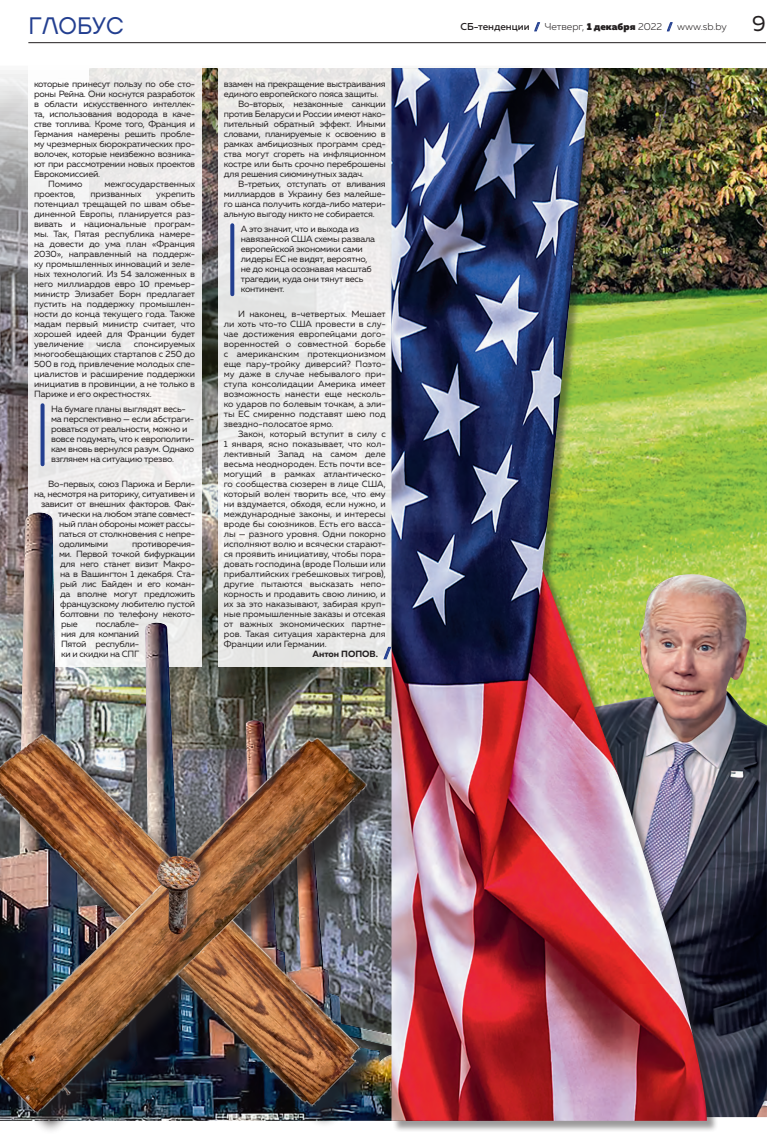
<style>
.page{position:relative;width:783px;height:1134px;background:#fff}
.page>*{position:absolute;margin:0;border:0;box-sizing:border-box;transform-origin:0 0}
.Колонтитул{font:24px "Chalet London Nineteen Sixty";color:#233f90}
.t1{font:22px "Muller";color:#231f20}
.t2{font:900 14px "Muller";color:#233f90}
.t3{font:300 10px "Muller";color:#231f20}
.врезка_синяя{font:9px/10px "Muller";letter-spacing:-.025em;color:#231f20;text-align:justify}
.Autor{font:700 9px "Muller";color:#231f20}
.s1{font-weight:500}
.s2{font-weight:900;color:#233f90}
.s3{font-weight:900}
</style>
<div class="page">
<hr style="left:28px;top:43px;width:737px;height:1px;background:#231f20">
<img style="left:706px;top:68px;width:60px;height:506px">
<img style="left:0;top:68px;width:218px;height:444px">
<svg style="left:534px;top:22px;width:6px;height:9px"></svg>
<svg style="left:667px;top:22px;width:5px;height:9px"></svg>
<div style="left:28px;top:65px;width:174px;height:601px;background:linear-gradient(to right,#f0f0f0,#eceae9)"></div>
<svg style="left:41px;top:405px;width:4px;height:59px"></svg>
<div style="left:218px;top:65px;width:173px;height:601px;background:#ecebea"></div>
<svg style="left:230px;top:225px;width:4px;height:69px"></svg>
<img style="left:0;top:512px;width:391px;height:170px">
<img style="left:0;top:689px;width:391px;height:442px">
<div style="left:157px;top:844px;width:54px;height:89px;background:#231f20;opacity:.45"></div>
<img style="left:155px;top:856px;width:48px;height:78px">
<img style="left:718px;top:574px;width:48px;height:543px">
<div style="left:392px;top:69px;width:326px;height:1063px;background:#231f20;opacity:.45"></div>
<img style="left:391px;top:68px;width:315px;height:1053px">
<svg style="left:383px;top:647px;width:8px;height:12px"></svg>
<p class="Колонтитул" style="left:28px;top:11px;width:97px">ГЛОБУС</p>
<p class="t3" style="left:460px;top:21px;width:268px"><span class="s1">СБ-тенденции</span> <span class="s2">/</span> Четверг, <span class="s3">1 декабря</span> 2022 <span class="s2">/</span> www.sb.by</p>
<p class="t1" style="left:752px;top:10px;width:15px">9</p>
<p class="врезка_синяя" style="left:34px;top:78px;width:163px">которые принесут пользу по обе сто&shy;роны Рейна. Они коснутся разработок в области искусственного интеллек&shy;та, использования водорода в каче&shy;стве топлива. Кроме того, Франция и Германия намерены решить пробле&shy;му чрезмерных бюрократических про&shy;волочек, которые неизбежно возника&shy;ют при рассмотрении новых проектов Еврокомиссией.</p>
<p class="врезка_синяя" style="left:48px;top:178px;width:36px">Помимо</p>
<p class="врезка_синяя" style="left:104px;top:178px;width:92px">межгосударственных</p>
<p class="врезка_синяя" style="left:34px;top:188px;width:43px">проектов,</p>
<p class="врезка_синяя" style="left:90px;top:188px;width:53px">призванных</p>
<p class="врезка_синяя" style="left:34px;top:188px;width:163px;text-indent:122px">укрепить потенциал трещащей по швам объе&shy;диненной Европы, планируется раз&shy;вивать и национальные програм&shy;мы. Так, Пятая республика намере&shy;на довести до ума план «Франция 2030», направленный на поддерж&shy;ку промышленных инноваций и зеле&shy;ных технологий. Из 54 заложенных в него миллиардов евро 10 премьер&shy;министр Элизабет Борн предлагает пустить на поддержку промышлен&shy;ности до конца текущего года. Также мадам первый министр считает, что хорошей идеей для Франции будет увеличение</p>
<p class="врезка_синяя" style="left:34px;top:338px;width:163px;text-indent:100px">спонсируемых многообещающих стартапов с 250 до 500 в год, привлечение молодых спе&shy;циалистов и расширение поддержки инициатив в провинции, а не только в Париже и его окрестностях.</p>
<p class="врезка_синяя" style="left:51px;top:404px;width:145px;text-align:left">На бумаге планы выглядят весь&shy;ма перспективно — если абстраги&shy;роваться от реальности, можно и вовсе подумать, что к европолити&shy;кам вновь вернулся разум. Однако взглянем на ситуацию трезво.</p>
<p class="врезка_синяя" style="left:48px;top:478px;width:148px">Во-первых, союз Парижа и Берли-</p>
<p class="врезка_синяя" style="left:34px;top:488px;width:163px">на, несмотря на риторику, ситуативен и</p>
<p class="врезка_синяя" style="left:41px;top:498px;width:155px">зависит от внешних факторов. Фак-</p>
<p class="врезка_синяя" style="left:58px;top:508px;width:138px">тически на любом этапе совмест-</p>
<p class="врезка_синяя" style="left:59px;top:518px;width:137px">ный план обороны может рассы-</p>
<p class="врезка_синяя" style="left:59px;top:528px;width:137px">паться от столкновения с непре-</p>
<p class="врезка_синяя" style="left:59px;top:538px;width:50px">одолимыми</p>
<p class="врезка_синяя" style="left:97px;top:338px;width:26px">числа</p>
<p class="врезка_синяя" style="left:59px;top:538px;width:138px;text-indent:73px">противоречия&shy;ми. Первой точкой бифуркации для него станет визит Макро&shy;на в Вашингтон 1 декабря. Ста&shy;рый лис Байден и его коман&shy;да вполне могут предложить французскому любителю пустой болтовни по телефону некото&shy;рые</p>
<p class="врезка_синяя" style="left:61px;top:618px;width:80px;text-indent:35px">послабле&shy;ния для компаний Пятой республи&shy;ки и скидки на СПГ</p>
<p class="врезка_синяя" style="left:224px;top:78px;width:163px">взамен на прекращение выстраивания единого европейского пояса защиты.</p>
<p class="врезка_синяя" style="left:224px;top:98px;width:163px;text-indent:14px">Во-вторых, незаконные санкции против Беларуси и России имеют нако&shy;пительный обратный эффект. Иными словами, планируемые к освоению в рамках амбициозных программ сред&shy;ства могут сгореть на инфляционном костре или быть срочно переброшены для решения сиюминутных задач.</p>
<p class="врезка_синяя" style="left:224px;top:178px;width:163px;text-indent:14px">В-третьих, отступать от вливания миллиардов в Украину без малейше&shy;го шанса получить когда-либо матери&shy;альную выгоду никто не собирается.</p>
<p class="врезка_синяя" style="left:241px;top:224px;width:136px;text-align:left">А это значит, что и выхода из навязанной США схемы развала европейской экономики сами лидеры ЕС не видят, вероятно, не до конца осознавая масштаб трагедии, куда они тянут весь континент.</p>
<p class="врезка_синяя" style="left:224px;top:308px;width:163px;text-indent:14px">И наконец, в-четвертых. Мешает ли хоть что-то США провести в слу&shy;чае достижения европейцами дого&shy;воренностей о совместной борьбе с американским протекционизмом еще пару-тройку диверсий? Поэто&shy;му даже в случае небывалого при&shy;ступа консолидации Америка имеет возможность нанести еще несколь&shy;ко ударов по болевым точкам, а эли&shy;ты ЕС смиренно подставят шею под звездно-полосатое ярмо.</p>
<p class="врезка_синяя" style="left:224px;top:428px;width:163px;text-indent:14px">Закон, который вступит в силу с 1 января, ясно показывает, что кол&shy;лективный Запад на самом деле весьма неоднороден. Есть почти все&shy;могущий в рамках атлантическо&shy;го сообщества сюзерен в лице США, который волен творить все, что ему ни вздумается, обходя, если нужно, и международные законы, и интересы вроде бы союзников. Есть его васса&shy;лы — разного уровня. Одни покорно исполняют волю и всячески старают&shy;ся проявить инициативу, чтобы пора&shy;довать господина (вроде Польши или прибалтийских гребешковых тигров), другие пытаются высказать непо&shy;корность и продавить свою линию, и их за это наказывают, забирая круп&shy;ные промышленные заказы и отсекая от важных экономических партне&shy;ров. Такая ситуация характерна для Франции или Германии.</p>
<p class="Autor" style="left:312px;top:648px;width:67px">Антон ПОПОВ.</p>
<p class="t2" style="left:384px;top:644px;width:8px">/</p>
</div>
